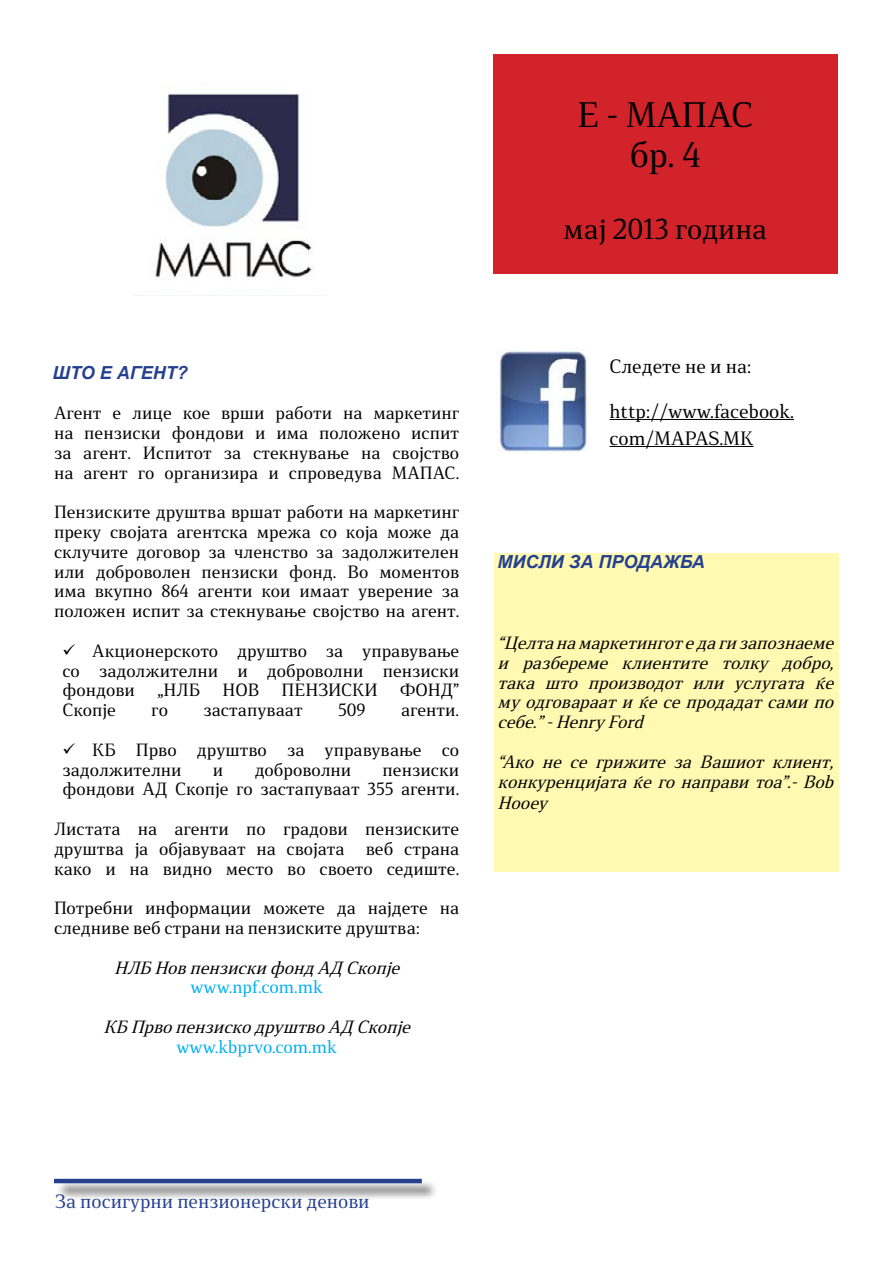
<style>
.page{position:relative;width:893px;height:1263px;background:#fff}
.page>*{position:absolute;margin:0;border:0;box-sizing:border-box;transform-origin:0 0}
.t1{font:33px/39.6px "Stobi Serif";color:#000;text-align:center}
.t2{font:27px "Stobi Serif";color:#000}
.t3{font:18px/27px "Stobi Serif";color:#000}
.t4{font:18px "Stobi Serif";color:#25408f}
.t5{font:italic 700 18px "Arial";color:#25408f}
.t6{font:16.5px/19.8px "Stobi Serif";color:#000;text-align:justify}
.t7{font:italic 16.5px/19.8px "Stobi Serif";color:#000;text-align:justify}
.t8{font:16.5px "Stobi Serif";color:#00aeef}
</style>
<div class="page">
<div style="left:493px;top:54px;width:344px;height:220px;background:#d2232a"></div>
<img style="left:155px;top:93px;width:159px;height:188px">
<img style="left:498px;top:348px;width:90px;height:104px">
<hr style="left:610px;top:419px;width:184px;height:1px;background:#000">
<hr style="left:610px;top:446px;width:144px;height:1px;background:#000">
<div style="left:494px;top:554px;width:344px;height:318px;background:#fff9b2"></div>
<div style="left:55px;top:1179px;width:384px;height:21px;background:#000;opacity:.75"></div>
<hr style="left:54px;top:1179px;width:368px;height:4px;background:#25408f">
<h1 class="t1" style="left:578px;top:95px;width:177px">Е - МАПАС бр. 4</h1>
<h2 class="t2" style="left:564px;top:211px;width:205px">мај 2013 година</h2>
<p class="t5" style="left:52px;top:360px;width:137px">ШТО Е АГЕНТ?</p>
<p class="t6" style="left:54px;top:403px;width:407px">Агент е лице кое врши работи на маркетинг на пензиски фондови и има положено испит за агент. Испитот за стекнување на својство на агент го организира и спроведува МАПАС.</p>
<p class="t6" style="left:54px;top:502px;width:407px">Пензиските друштва вршат работи на маркетинг преку својата агентска мрежа со која може да склучите договор за членство за задолжителен или доброволен пензиски фонд. Во моментов има вкупно 864 агенти кои имаат yверение за положен испит за стекнување својство на агент.</p>
<p class="t6" style="left:62px;top:640px;width:398px;text-indent:30px">Акционерското друштво за управување со задолжителни и доброволни пензиски фондови</p>
<p class="t6" style="left:157px;top:680px;width:44px">„НЛБ</p>
<p class="t6" style="left:222px;top:680px;width:38px">НОВ</p>
<p class="t6" style="left:282px;top:680px;width:98px">ПЕНЗИСКИ</p>
<p class="t6" style="left:400px;top:680px;width:61px">ФОНД”</p>
<p class="t6" style="left:62px;top:700px;width:55px">Скопје</p>
<p class="t6" style="left:151px;top:700px;width:18px">го</p>
<p class="t6" style="left:204px;top:700px;width:101px">застапуваат</p>
<p class="t6" style="left:338px;top:700px;width:29px">509</p>
<p class="t6" style="left:401px;top:700px;width:60px">агенти.</p>
<p class="t6" style="left:62px;top:739px;width:398px;text-indent:30px">КБ Прво друштво за управување со задолжителни</p>
<p class="t6" style="left:213px;top:759px;width:12px">и</p>
<p class="t6" style="left:255px;top:759px;width:98px">доброволни</p>
<p class="t6" style="left:62px;top:759px;width:398px;text-align:right">пензиски<br>фондови АД Скопје го застапуваат 355 агенти.</p>
<p class="t6" style="left:54px;top:819px;width:407px">Листата на агенти по градови пензиските друштва ја објавуваат на својата</p>
<p class="t6" style="left:54px;top:838px;width:407px;text-align:right">веб страна<br>како и на видно место во своето седиште.</p>
<p class="t6" style="left:54px;top:898px;width:407px">Потребни информации можете да најдете на следниве веб страни на пензиските друштва:</p>
<p class="t7" style="left:114px;top:957px;width:292px">НЛБ НовпензискифондАД Скопје</p>
<p class="t8" style="left:190px;top:976px;width:134px">www.npf.com.mk</p>
<p class="t7" style="left:103px;top:1017px;width:314px">КБ ПрвопензискодруштвоАД Скопје</p>
<p class="t8" style="left:176px;top:1035px;width:162px">www.kbprvo.com.mk</p>
<p class="t3" style="left:610px;top:352px;width:144px">Следете не и на:</p>
<p class="t3" style="left:610px;top:397px;width:186px">http://www.facebook. com/MAPAS.MK</p>
<p class="t5" style="left:498px;top:550px;width:206px">Мисли за прода жба</p>
<p class="t7" style="left:498px;top:633px;width:343px">“Целтанамаркетинготедагизапознаеме и разбереме клиентите толку добро, така што производот или услугата ќе муодговараатиќесепродадатсамипо себе.”-HenryFord</p>
<p class="t7" style="left:498px;top:751px;width:343px">“Ако не се грижите за Вашиот клиент, конкуренцијатаќегонаправитоа”.-Bob</p>
<p class="t7" style="left:498px;top:793px;width:57px">Hooey</p>
<p class="t4" style="left:55px;top:1189px;width:316px">За посигурни пензионерски денови</p>
</div>
